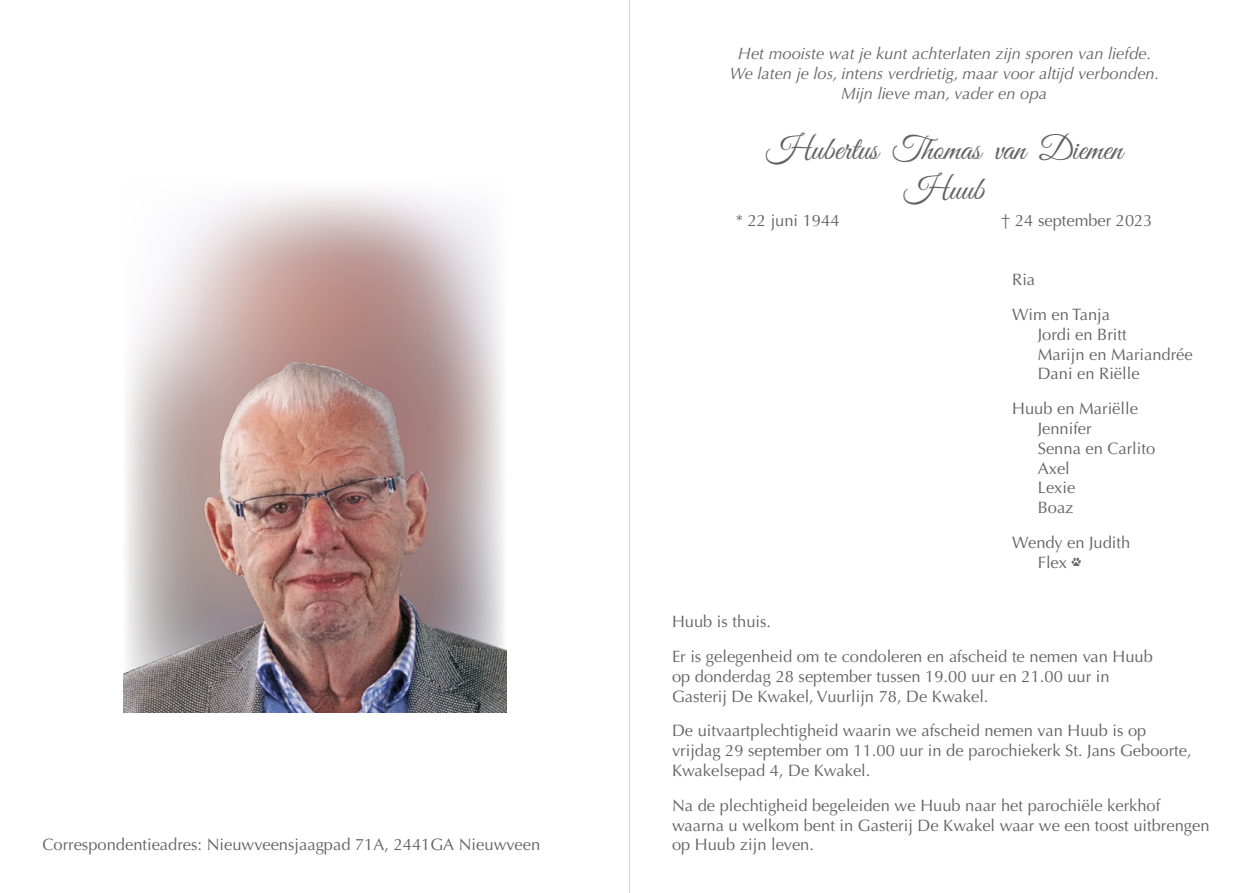
<style>
.page{position:relative;width:1259px;height:893px;background:#fff}
.page>*{position:absolute;margin:0;border:0;box-sizing:border-box;transform-origin:0 0}
.t1{font:33px/39.6px "Great Vibes";color:#636366;text-align:center}
.t2{font:16.5px/19.8px "Optima LT Std";color:#636366}
.t3{font:italic 16.5px/19.8px "Optima LT Std";color:#636366;text-align:center}
.s1{font-family:"Helvetica LT Std";font-weight:300}
.s2{font-family:"Animal Tracks";font-size:10.5px}
</style>
<div class="page">
<img style="left:123px;top:191px;width:383px;height:521px">
<hr style="left:629px;top:0;width:1px;height:893px;background:#d1d2d4">
<p class="t2" style="left:43px;top:835px;width:499px">Correspondentieadres: Nieuwveensjaagpad 71A, 2441GA Nieuwveen</p>
<p class="t3" style="left:730px;top:44px;width:431px">Het mooiste wat je kunt achterlaten zijn sporen van liefde.<br>We laten je los, intens verdrietig, maar voor altijd verbonden.<br>Mijn lieve man, vader en opa</p>
<h1 class="t1" style="left:766px;top:132px;width:358px">Hubertus Thomas van Diemen<br>Huub</h1>
<p class="t2" style="left:736px;top:211px;width:105px">* 22 juni 1944</p>
<p class="t2" style="left:1001px;top:211px;width:153px"><span class="s1">†</span> 24 september 2023</p>
<p class="t2" style="left:1012px;top:262px;width:99px;line-height:34.8px">Ria<br>Wim en Tanja</p>
<p class="t2" style="left:1037px;top:325px;width:156px">Jordi en Britt<br>Marijn en Mariandrée<br>Dani en Riëlle</p>
<p class="t2" style="left:1037px;top:399px;width:119px;text-indent:-26px">Huub en Mariëlle<br>Jennifer<br>Senna en Carlito<br>Axel<br>Lexie<br>Boaz</p>
<p class="t2" style="left:1037px;top:533px;width:94px;text-indent:-26px">Wendy en Judith<br>Flex <span class="s2">D</span></p>
<p class="t2" style="left:672px;top:604px;width:482px;line-height:34.8px">Huub is thuis.<br>Er is gelegenheid om te condoleren en afscheid te nemen van Huub</p>
<p class="t2" style="left:672px;top:667px;width:439px">op donderdag 28 september tussen 19.00 uur en 21.00 uur in<br>Gasterij De Kwakel, Vuurlijn 78, De Kwakel.</p>
<p class="t2" style="left:672px;top:721px;width:521px">De uitvaartplechtigheid waarin we afscheid nemen van Huub is op vrijdag 29 september om 11.00 uur in de parochiekerk St. Jans Geboorte,<br>Kwakelsepad 4, De Kwakel.</p>
<p class="t2" style="left:672px;top:796px;width:539px">Na de plechtigheid begeleiden we Huub naar het parochiële kerkhof waarna u welkom bent in Gasterij De Kwakel waar we een toost uitbrengen op Huub zijn leven.</p>
</div>
